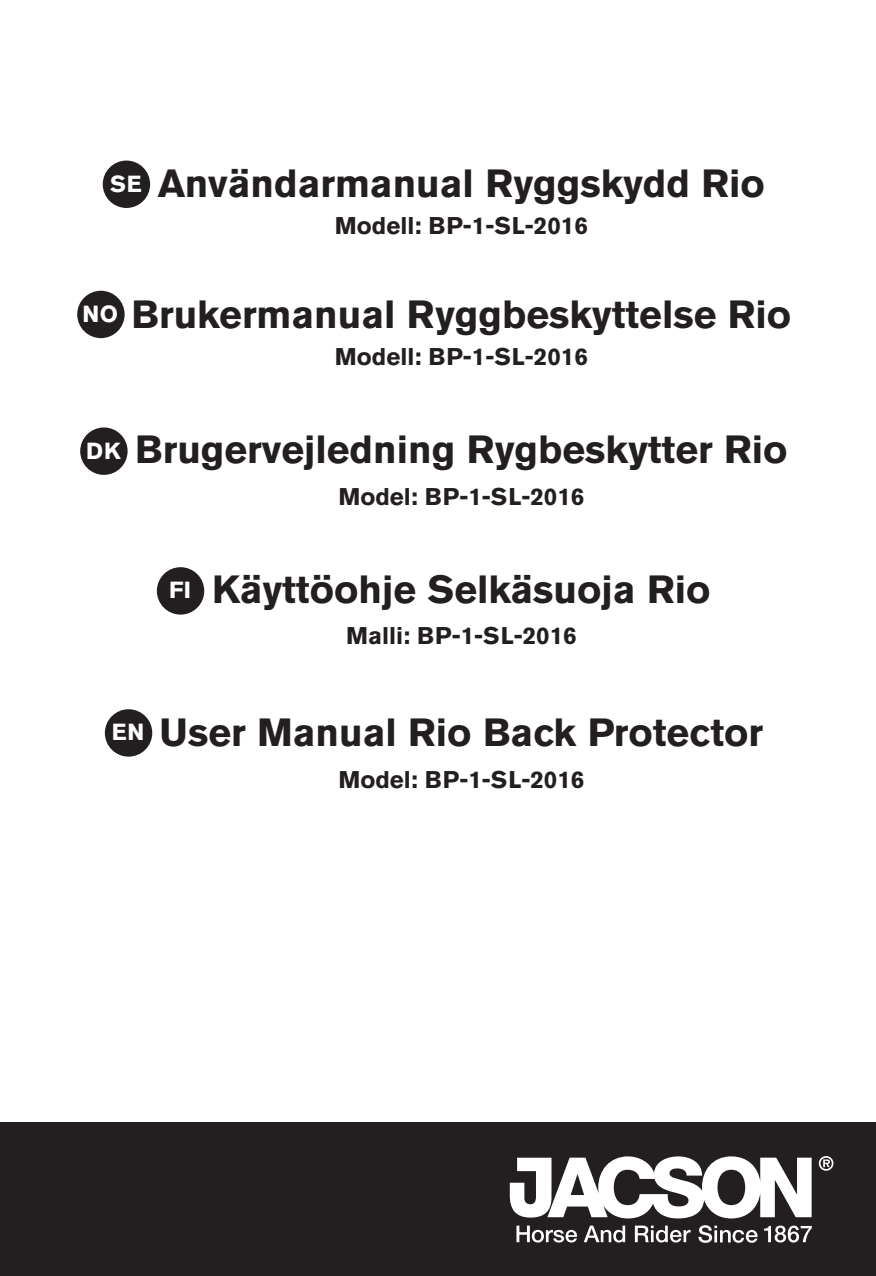
<style>
.page{position:relative;width:876px;height:1276px;background:#fff}
.page>*{position:absolute;margin:0;border:0;box-sizing:border-box;transform-origin:0 0}
.underrubbe{font:700 39px "Akzidenz Grotesk BQ";color:#231f20}
.rubbe{font:700 39px "Akzidenz Grotesk BQ";color:#231f20}
.rubbe-2{font:700 24px "Akzidenz Grotesk BQ";color:#231f20}
.underrubbe-2{font:700 24px "Akzidenz Grotesk BQ";color:#231f20}
.rubbe-3{font:700 23.1px "Akzidenz Grotesk BQ";letter-spacing:.02em;color:#fff}
</style>
<div class="page">
<div style="left:0;top:1123px;width:876px;height:153px;background:#231f20"></div>
<svg style="left:510px;top:1156px;width:323px;height:62px"></svg>
<svg style="left:516px;top:1225px;width:61px;height:17px"></svg>
<svg style="left:584px;top:1225px;width:41px;height:17px"></svg>
<svg style="left:635px;top:1225px;width:56px;height:17px"></svg>
<svg style="left:764px;top:1225px;width:48px;height:17px"></svg>
<svg style="left:698px;top:1225px;width:60px;height:17px"></svg>
<div style="left:103px;top:161px;width:47px;height:47px;background:#231f20;border-radius:50%"></div>
<div style="left:77px;top:291px;width:48px;height:47px;background:#231f20;border-radius:50%"></div>
<div style="left:80px;top:427px;width:48px;height:48px;background:#231f20;border-radius:50%"></div>
<div style="left:157px;top:567px;width:47px;height:47px;background:#231f20;border-radius:50%"></div>
<div style="left:105px;top:709px;width:47px;height:47px;background:#231f20;border-radius:50%"></div>
<p class="rubbe-3" style="left:110px;top:170px;width:33px">SE</p>
<p class="rubbe" style="left:158px;top:161px;width:608px">Användarmanual Ryggskydd Rio</p>
<p class="rubbe-2" style="left:335px;top:212px;width:255px">Modell: BP-1-SL-2016</p>
<p class="rubbe-3" style="left:83px;top:300px;width:37px">NO</p>
<p class="rubbe" style="left:132px;top:292px;width:661px">Brukermanual Ryggbeskyttelse Rio</p>
<p class="rubbe-2" style="left:335px;top:343px;width:255px">Modell: BP-1-SL-2016</p>
<p class="rubbe-3" style="left:86px;top:437px;width:36px">DK</p>
<p class="underrubbe" style="left:135px;top:427px;width:654px">Brugervejledning Rygbeskytter Rio</p>
<p class="rubbe-2" style="left:338px;top:482px;width:247px">Model: BP-1-SL-2016</p>
<p class="rubbe-3" style="left:169px;top:577px;width:23px">FI</p>
<p class="underrubbe" style="left:212px;top:566px;width:500px">Käyttöohje Selkäsuoja Rio</p>
<p class="underrubbe-2" style="left:346px;top:622px;width:232px">Malli: BP-1-SL-2016</p>
<p class="rubbe-3" style="left:112px;top:719px;width:34px">EN</p>
<p class="underrubbe" style="left:160px;top:710px;width:605px">User Manual Rio Back Protector</p>
<p class="underrubbe-2" style="left:338px;top:765px;width:247px">Model: BP-1-SL-2016</p>
</div>
